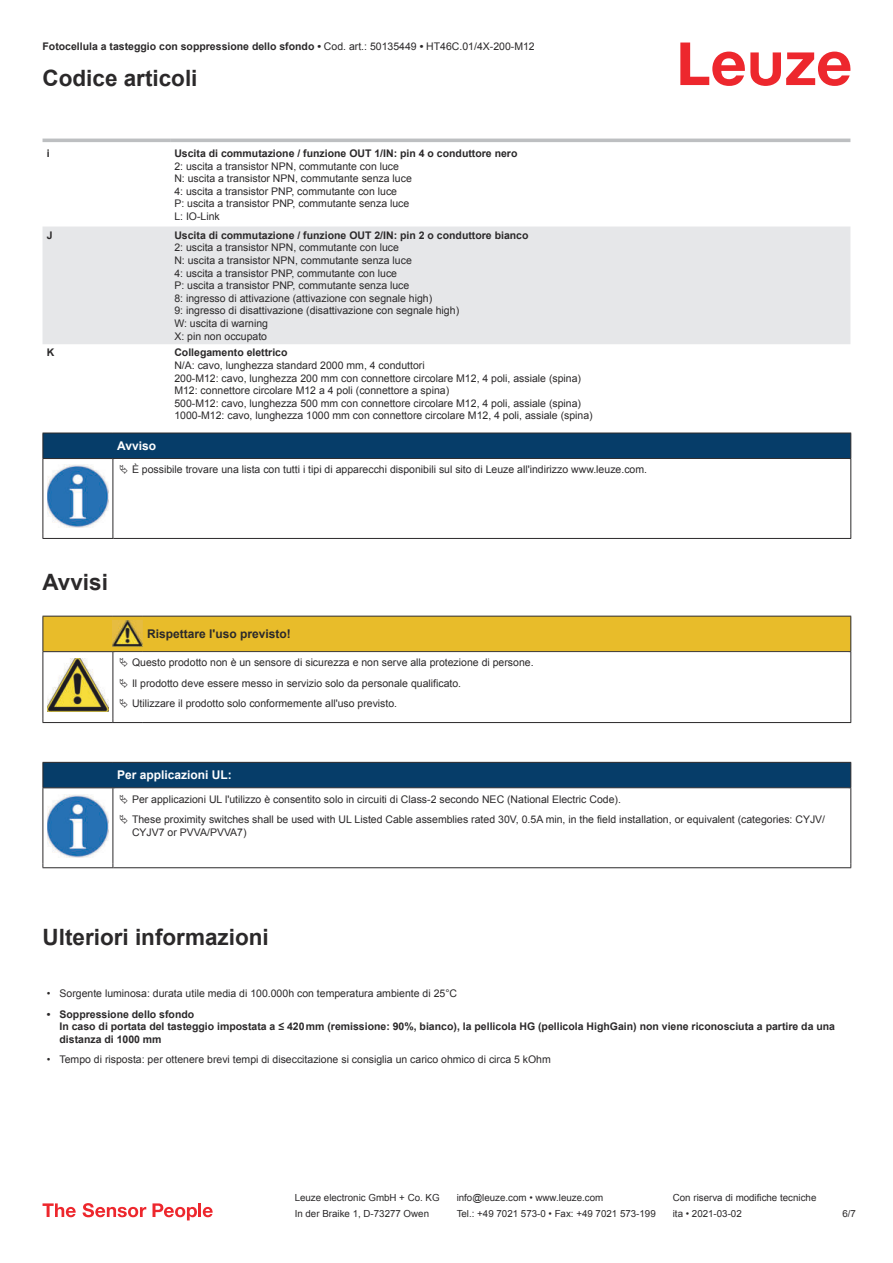
<style>
.page{position:relative;width:893px;height:1263px;background:#fff}
.page>*{position:absolute;margin:0;border:0;box-sizing:border-box;transform-origin:0 0}
.t1{font:700 22.5px "Arial";color:#2b292a}
.t2{font:700 12px "Arial";color:#fff}
.t3{font:700 12px "Arial";color:#2b292a}
.t4{font:10.5px/12.6px "Arial";color:#2b292a}
.t5{font:700 10.5px/12.6px "Arial";color:#2b292a}
.t6{font:9.75px "Arial";color:#2b292a}
.s1{font-weight:400}
</style>
<div class="page">
<svg style="left:680px;top:43px;width:170px;height:43px"></svg>
<div style="left:43px;top:226px;width:807px;height:118px;background:#e6e7e9"></div>
<hr style="left:43px;top:139px;width:127px;height:3px;background:#bdbfc1">
<hr style="left:170px;top:139px;width:680px;height:3px;background:#bdbfc1">
<svg style="left:43px;top:1203px;width:33px;height:14px"></svg>
<svg style="left:83px;top:1203px;width:63px;height:14px"></svg>
<svg style="left:153px;top:1203px;width:44px;height:17px"></svg>
<hr style="left:198px;top:1203px;width:3px;height:14px;background:#ed272d">
<svg style="left:203px;top:1207px;width:10px;height:10px"></svg>
<svg style="left:44px;top:459px;width:806px;height:79px"></svg>
<hr style="left:43px;top:458px;width:70px;height:1px;background:#2b292a">
<div style="left:43px;top:433px;width:808px;height:25px;background:#063d69"></div>
<hr style="left:113px;top:458px;width:738px;height:1px;background:#2b292a">
<hr style="left:43px;top:459px;width:1px;height:75px;background:#2b292a">
<hr style="left:113px;top:459px;width:1px;height:75px;background:#2b292a">
<hr style="left:850px;top:459px;width:1px;height:75px;background:#2b292a">
<hr style="left:43px;top:538px;width:70px;height:1px;background:#2b292a">
<hr style="left:113px;top:538px;width:738px;height:1px;background:#2b292a">
<img style="left:47px;top:465px;width:61px;height:63px">
<div style="left:115px;top:459px;width:734px;height:21px;background:#fff"></div>
<hr style="left:43px;top:722px;width:70px;height:1px;background:#2b292a">
<hr style="left:113px;top:722px;width:30px;height:1px;background:#2b292a">
<hr style="left:143px;top:722px;width:708px;height:1px;background:#2b292a">
<hr style="left:43px;top:788px;width:1px;height:75px;background:#2b292a">
<hr style="left:113px;top:788px;width:1px;height:75px;background:#2b292a">
<hr style="left:850px;top:788px;width:1px;height:75px;background:#2b292a">
<hr style="left:43px;top:867px;width:70px;height:1px;background:#2b292a">
<hr style="left:113px;top:867px;width:738px;height:1px;background:#2b292a">
<img style="left:47px;top:842px;width:58px;height:15px">
<svg style="left:43px;top:616px;width:808px;height:106px"></svg>
<svg style="left:43px;top:762px;width:808px;height:80px"></svg>
<p class="t5" style="left:43px;top:41px;width:494px">Fotocellula a tasteggio con soppressione dello sfondo • <span class="s1">Cod. art.: 50135449</span> • <span class="s1">HT46C.01/4X-200-M12</span></p>
<h1 class="t1" style="left:43px;top:70px;width:157px">Codice articoli</h1>
<p class="t5" style="left:47px;top:148px;width:4px">i</p>
<p class="t5" style="left:174px;top:148px;width:345px">Uscita di commutazione / funzione OUT 1/IN: pin 4 o conduttore nero</p>
<p class="t4" style="left:174px;top:161px;width:239px">2: uscita a transistor NPN, commutante con luce N: uscita a transistor NPN, commutante senza luce 4: uscita a transistor PNP, commutante con luce<br>P: uscita a transistor PNP, commutante senza luce L: IO-Link</p>
<p class="t5" style="left:47px;top:230px;width:7px">J</p>
<p class="t5" style="left:174px;top:230px;width:356px">Uscita di commutazione / funzione OUT 2/IN: pin 2 o conduttore bianco</p>
<p class="t4" style="left:174px;top:242px;width:286px">2: uscita a transistor NPN, commutante con luce<br>N: uscita a transistor NPN, commutante senza luce<br>4: uscita a transistor PNP, commutante con luce<br>P: uscita a transistor PNP, commutante senza luce<br>8: ingresso di attivazione (attivazione con segnale high)<br>9: ingresso di disattivazione (disattivazione con segnale high)<br>W: uscita di warning<br>X: pin non occupato</p>
<p class="t5" style="left:47px;top:347px;width:9px">K</p>
<p class="t5" style="left:174px;top:347px;width:115px">Collegamento elettrico</p>
<p class="t4" style="left:174px;top:360px;width:420px">N/A: cavo, lunghezza standard 2000 mm, 4 conduttori<br>200-M12: cavo, lunghezza 200 mm con connettore circolare M12, 4 poli, assiale (spina)<br>M12: connettore circolare M12 a 4 poli (connettore a spina)<br>500-M12: cavo, lunghezza 500 mm con connettore circolare M12, 4 poli, assiale (spina)<br>1000-M12: cavo, lunghezza 1000 mm con connettore circolare M12, 4 poli, assiale (spina)</p>
<p class="t2" style="left:117px;top:441px;width:40px">Avviso</p>
<p class="t4" style="left:132px;top:464px;width:517px">È possibile trovare una lista con tutti i tipi di apparecchi disponibili sul sito di Leuze all'indirizzo www.leuze.com.</p>
<h1 class="t1" style="left:43px;top:573px;width:67px">Avvisi</h1>
<p class="t3" style="left:147px;top:629px;width:145px">Rispettare l'uso previsto!</p>
<p class="t4" style="left:132px;top:653px;width:403px;line-height:20.2px">Questo prodotto non è un sensore di sicurezza e non serve alla protezione di persone.<br>Il prodotto deve essere messo in servizio solo da personale qualificato.<br>Utilizzare il prodotto solo conformemente all'uso previsto.</p>
<p class="t2" style="left:117px;top:770px;width:116px">Per applicazioni UL:</p>
<p class="t4" style="left:132px;top:790px;width:695px;line-height:20.2px">Per applicazioni UL l'utilizzo è consentito solo in circuiti di Class-2 secondo NEC (National Electric Code).<br>These proximity switches shall be used with UL Listed Cable assemblies rated 30V, 0.5A min, in the field installation, or equivalent (categories: CYJV/</p>
<p class="t4" style="left:132px;top:826px;width:116px">CYJV7 or PVVA/PVVA7)</p>
<h1 class="t1" style="left:43px;top:928px;width:228px">Ulteriori informazioni</h1>
<p class="t4" style="left:47px;top:988px;width:412px">• Sorgente luminosa: durata utile media di 100.000h con temperatura ambiente di 25°C</p>
<p class="t5" style="left:60px;top:1008px;width:777px;text-indent:-13px">• Soppressione dello sfondo<br>In caso di portata del tasteggio impostata a ≤ 420 mm (remissione: 90%, bianco), la pellicola HG (pellicola HighGain) non viene riconosciuta a partire da una distanza di 1000 mm</p>
<p class="t4" style="left:47px;top:1054px;width:506px">• Tempo di risposta: per ottenere brevi tempi di diseccitazione si consiglia un carico ohmico di circa 5 kOhm</p>
<p class="t6" style="left:295px;top:1194px;width:146px">Leuze electronic GmbH + Co. KG</p>
<p class="t6" style="left:457px;top:1194px;width:148px">info@leuze.com • www.leuze.com</p>
<p class="t6" style="left:673px;top:1194px;width:145px">Con riserva di modifiche tecniche</p>
<p class="t6" style="left:295px;top:1210px;width:136px">In der Braike 1, D-73277 Owen</p>
<p class="t6" style="left:457px;top:1210px;width:201px">Tel.: +49 7021 573-0 • Fax: +49 7021 573-199</p>
<p class="t6" style="left:673px;top:1210px;width:70px">ita • 2021-03-02</p>
<p class="t6" style="left:842px;top:1210px;width:15px">6 /7</p>
</div>
